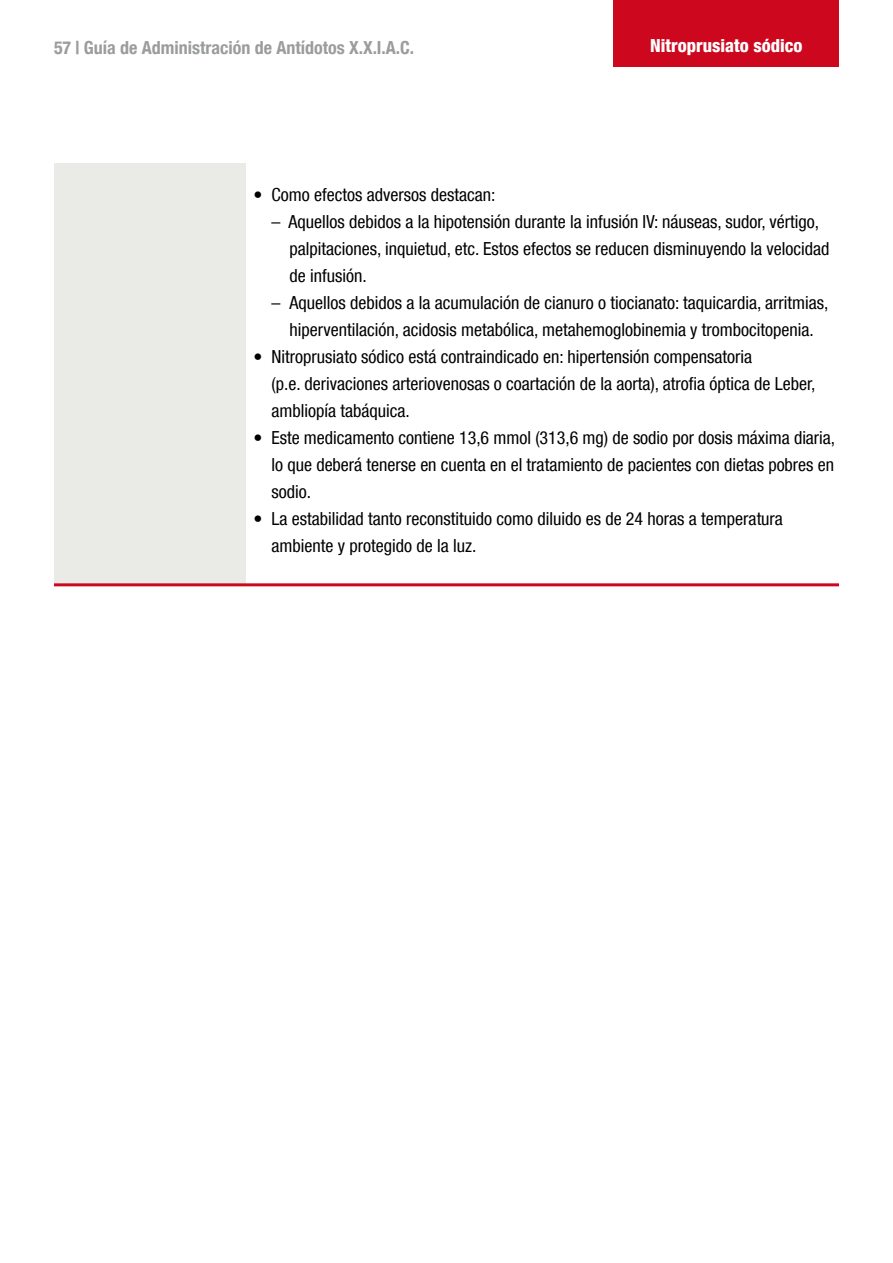
<style>
.page{position:relative;width:893px;height:1263px;background:#fff}
.page>*{position:absolute;margin:0;border:0;box-sizing:border-box;transform-origin:0 0}
.t1{font:condensed 18px/27px "Helvetica Neue LT Com";color:#000}
.t2{font:700 condensed 18px "Helvetica Neue LT Com";color:#9a9c9d}
.t3{font:800 condensed 18px "Helvetica Neue LT Com";color:#fff}
</style>
<div class="page">
<div style="left:614px;top:0;width:225px;height:67px;background:#cd071e"></div>
<div style="left:54px;top:164px;width:192px;height:420px;background:#eaeae6"></div>
<hr style="left:54px;top:583px;width:785px;height:3px;background:#cd071e">
<p class="t2" style="left:54px;top:37px;width:362px">57 | Guía de Administración de Antídotos X.X.I.A.C.</p>
<p class="t3" style="left:650px;top:35px;width:154px">Nitroprusiato sódico</p>
<p class="t1" style="left:253px;top:181px;width:243px">• Como efectos adversos destacan:</p>
<p class="t1" style="left:289px;top:208px;width:541px;text-indent:-18px">– Aquellos debidos a la hipotensión durante la infusión IV: náuseas, sudor, vértigo, palpitaciones, inquietud, etc. Estos efectos se reducen disminuyendo la velocidad de infusión.</p>
<p class="t1" style="left:271px;top:289px;width:558px;text-align:center">– Aquellos debidos a la acumulación de cianuro o tiocianato: taquicardia, arritmias, hiperventilación, acidosis metabólica, metahemoglobinemia y trombocitopenia.</p>
<p class="t1" style="left:271px;top:343px;width:545px;text-indent:-18px">• Nitroprusiato sódico está contraindicado en: hipertensión compensatoria<br>(p.e. derivaciones arteriovenosas o coartación de la aorta), atrofia óptica de Leber, ambliopía tabáquica.</p>
<p class="t1" style="left:271px;top:424px;width:565px;text-align:justify;text-indent:-18px">• Este medicamento contiene 13,6 mmol (313,6 mg) de sodio por dosis máxima diaria, lo que deberá tenerse en cuenta en el tratamiento de pacientes con dietas pobres en sodio.</p>
<p class="t1" style="left:271px;top:505px;width:513px;text-indent:-18px">• La estabilidad tanto reconstituido como diluido es de 24 horas a temperatura ambiente y protegido de la luz.</p>
</div>
